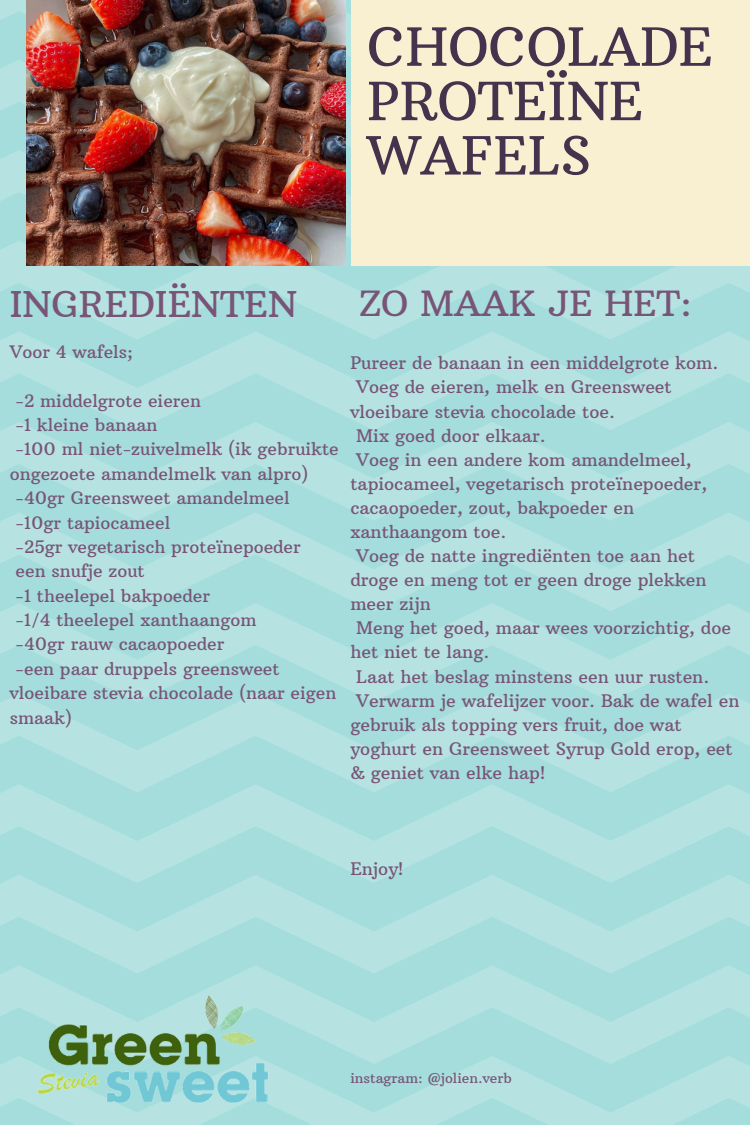
<style>
.page{position:relative;width:750px;height:1125px;background:#fff}
.page>*{position:absolute;margin:0;border:0;box-sizing:border-box;transform-origin:0 0}
.t1{font:52.5px/54.4px "Arbutus Slab";color:#45334e}
.t2{font:36.12px "Arbutus Slab";color:#785577}
.t3{font:35.38px "Arbutus Slab";color:#785577}
.t4{font:17.62px/24.1px "Arbutus Slab";color:#785577}
.t5{font:17.5px/24.4px "Arbutus Slab";color:#785577}
.t6{font:13.88px "Arbutus Slab";color:#785577}
</style>
<div class="page">
<img style="left:0;top:0;width:750px;height:1125px">
<img style="left:27px;top:994px;width:249px;height:111px">
<img style="left:27px;top:0;width:319px;height:265px">
<div style="left:352px;top:0;width:398px;height:265px;background:#f9f0d2"></div>
<p class="t1" style="left:367px;top:20px;width:347px">CHOCOLADE<br>PROTEÏNE<br>WAFELS</p>
<p class="t2" style="left:10px;top:282px;width:289px">INGREDIËNTEN</p>
<p class="t5" style="left:10px;top:339px;width:125px">Voor 4 wafels;</p>
<p class="t5" style="left:16px;top:388px;width:187px">-2 middelgrote eieren</p>
<p class="t5" style="left:16px;top:413px;width:143px">-1 kleine banaan</p>
<p class="t5" style="left:10px;top:437px;width:330px;text-indent:6px">-100 ml niet-zuivelmelk (ik gebruikte ongezoete amandelmelk van alpro)</p>
<p class="t5" style="left:16px;top:486px;width:276px">-40gr Greensweet amandelmeel</p>
<p class="t5" style="left:16px;top:510px;width:156px">-10gr tapiocameel</p>
<p class="t5" style="left:16px;top:534px;width:287px">-25gr vegetarisch proteïnepoeder</p>
<p class="t5" style="left:16px;top:559px;width:131px">een snufje zout</p>
<p class="t5" style="left:16px;top:583px;width:196px">-1 theelepel bakpoeder</p>
<p class="t5" style="left:16px;top:608px;width:242px">-1/4 theelepel xanthaangom</p>
<p class="t5" style="left:16px;top:632px;width:210px">-40gr rauw cacaopoeder</p>
<p class="t5" style="left:10px;top:656px;width:328px;text-indent:6px">-een paar druppels greensweet vloeibare stevia chocolade (naar eigen smaak)</p>
<p class="t3" style="left:359px;top:281px;width:335px">ZO MAAK JE HET:</p>
<p class="t4" style="left:350px;top:351px;width:370px">Pureer de banaan in een middelgrote kom.</p>
<p class="t4" style="left:350px;top:375px;width:323px;text-indent:6px">Voeg de eieren, melk en Greensweet vloeibare stevia chocolade toe.</p>
<p class="t4" style="left:356px;top:423px;width:191px">Mix goed door elkaar.</p>
<p class="t4" style="left:350px;top:447px;width:358px;text-indent:6px">Voeg in een andere kom amandelmeel, tapiocameel, vegetarisch proteïnepoeder, cacaopoeder, zout, bakpoeder en xanthaangom toe.</p>
<p class="t4" style="left:350px;top:544px;width:358px;text-indent:6px">Voeg de natte ingrediënten toe aan het droge en meng tot er geen droge plekken meer zijn</p>
<p class="t4" style="left:350px;top:616px;width:382px;text-indent:6px">Meng het goed, maar wees voorzichtig, doe het niet te lang.</p>
<p class="t4" style="left:356px;top:664px;width:355px">Laat het beslag minstens een uur rusten.</p>
<p class="t4" style="left:350px;top:688px;width:391px;text-indent:6px">Verwarm je wafelijzer voor. Bak de wafel en gebruik als topping vers fruit, doe wat yoghurt en Greensweet Syrup Gold erop, eet &amp; geniet van elke hap!</p>
<p class="t4" style="left:350px;top:857px;width:55px">Enjoy!</p>
<p class="t6" style="left:350px;top:1070px;width:163px">instagram: @jolien.verb</p>
</div>
